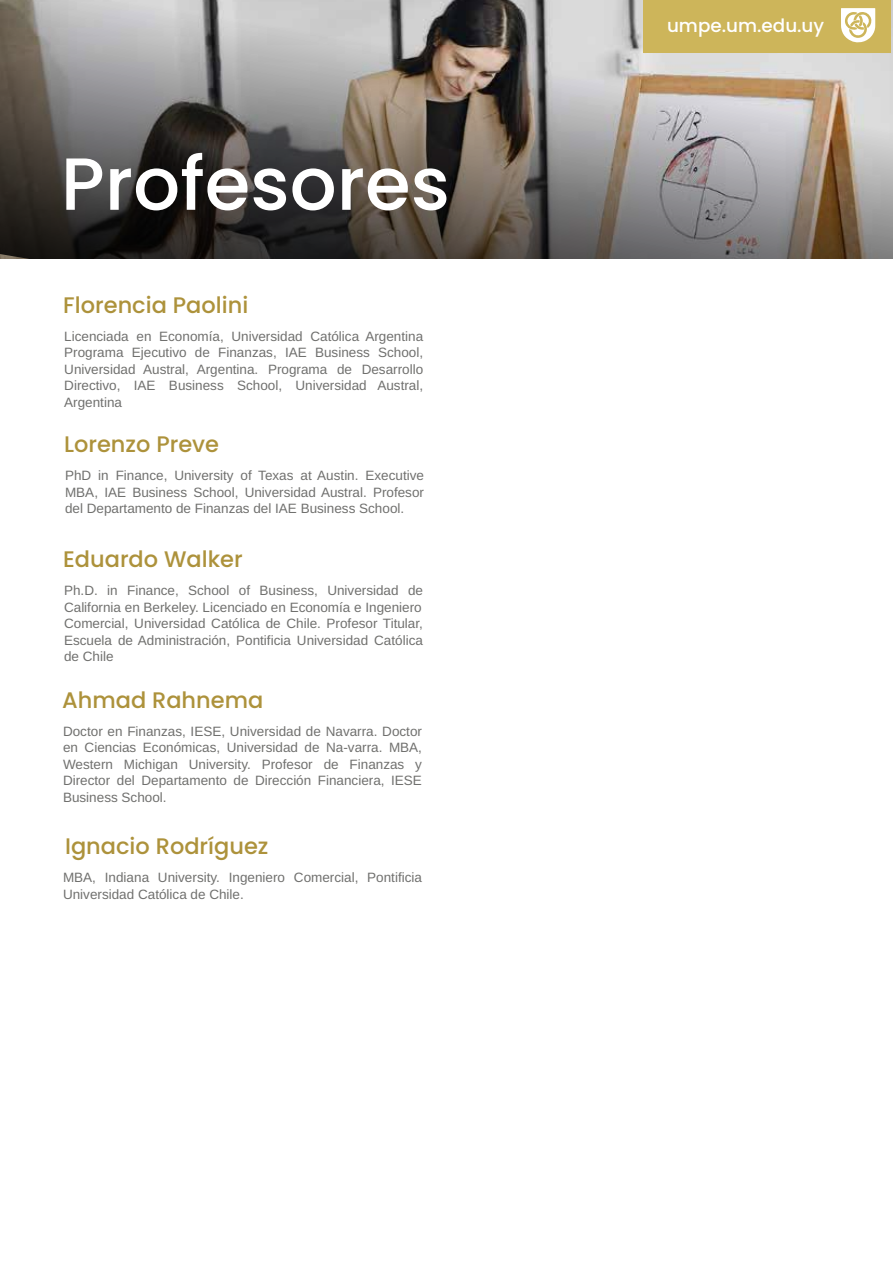
<style>
.page{position:relative;width:893px;height:1263px;background:#fff}
.page>*{position:absolute;margin:0;border:0;box-sizing:border-box;transform-origin:0 0}
.t1{font:500 73.8px "Poppins";color:#fff}
.t2{font:500 22.5px "Poppins";color:#ad923b}
.t3{font:500 18.3px "Poppins";color:#fff}
.t4{font:13.5px/16.5px "Arimo";color:#70706e;text-align:justify}
</style>
<div class="page">
<svg style="left:1px;top:0;width:892px;height:259px;background:#7f7975"></svg>
<div style="left:643px;top:0;width:248px;height:53px;background:#cdb55a"></div>
<svg style="left:841px;top:8px;width:34px;height:35px"></svg>
<h1 class="t1" style="left:61px;top:141px;width:391px">Profesores</h1>
<h2 class="t2" style="left:63px;top:292px;width:186px">Florencia Paolini</h2>
<p class="t4" style="left:64px;top:328px;width:360px">Licenciada en Economía, Universidad Católica Argentina Programa Ejecutivo de Finanzas, IAE Business School, Universidad Austral, Argentina. Programa de Desarrollo Directivo, IAE Business School, Universidad Austral, Argentina</p>
<h2 class="t2" style="left:64px;top:431px;width:157px">Lorenzo Preve</h2>
<p class="t4" style="left:65px;top:468px;width:360px">PhD in Finance, University of Texas at Austin. Executive MBA, IAE Business School, Universidad Austral. Profesor del Departamento de Finanzas del IAE Business School.</p>
<h2 class="t2" style="left:63px;top:546px;width:181px">Eduardo Walker</h2>
<p class="t4" style="left:64px;top:583px;width:360px">Ph.D. in Finance, School of Business, Universidad de California en Berkeley. Licenciado en Economía e Ingeniero Comercial, Universidad Católica de Chile. Profesor Titular, Escuela de Administración, Pontificia Universidad Católica de Chile</p>
<h2 class="t2" style="left:62px;top:687px;width:203px">Ahmad Rahnema</h2>
<p class="t4" style="left:63px;top:723px;width:360px">Doctor en Finanzas, IESE, Universidad de Navarra. Doctor en Ciencias Económicas, Universidad de Na-varra. MBA, Western Michigan University. Profesor de Finanzas y Director del Departamento de Dirección Financiera, IESE Business School.</p>
<h2 class="t2" style="left:65px;top:833px;width:205px">Ignacio Rodríguez</h2>
<p class="t4" style="left:63px;top:869px;width:360px">MBA, Indiana University. Ingeniero Comercial, Pontificia<br>Universidad Católica de Chile.</p>
<h3 class="t3" style="left:667px;top:15px;width:159px">umpe.um.edu.uy</h3>
</div>
